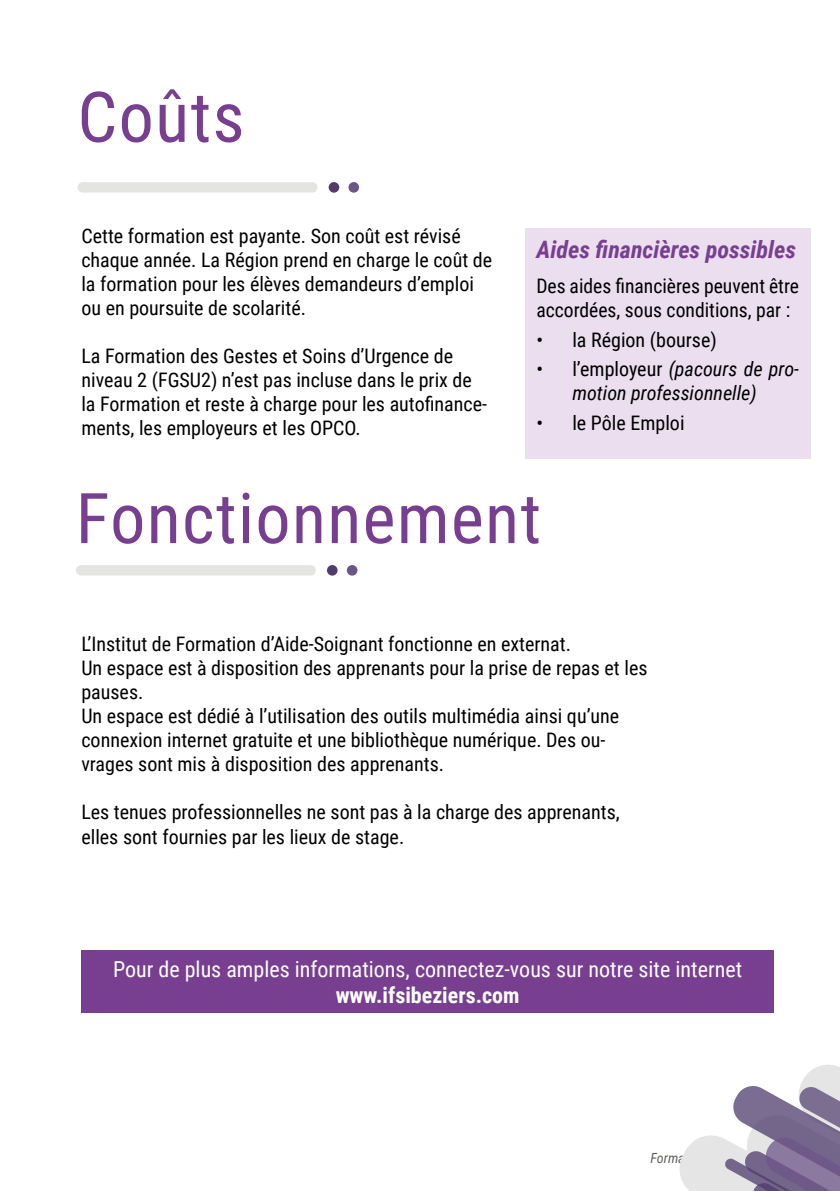
<style>
.page{position:relative;width:840px;height:1191px;background:#fff}
.page>*{position:absolute;margin:0;border:0;box-sizing:border-box;transform-origin:0 0}
.t1{font:70px "Roboto Condensed";letter-spacing:.02em;color:#783f91}
.t2{font:italic 700 24px "Roboto Condensed";color:#783f91}
.t3{font:22px "Roboto Condensed";color:#fff}
.t4{font:700 22px "Roboto Condensed";color:#fff}
.t5{font:20px/24px "Roboto Condensed";color:#000}
.t6{font:italic 20px/24px "Roboto Condensed";color:#000;text-align:center}
.s1{font-style:normal}
</style>
<div class="page">
<svg style="left:679px;top:1065px;width:160px;height:126px"></svg>
<div style="left:77px;top:182px;width:240px;height:11px;background:#e4e4e3;border-radius:5px"></div>
<div style="left:328px;top:182px;width:11px;height:11px;background:#503b6d;border-radius:50%"></div>
<div style="left:348px;top:182px;width:11px;height:11px;background:#6c5688;border-radius:50%"></div>
<div style="left:524px;top:228px;width:286px;height:231px;background:#eadeef"></div>
<div style="left:81px;top:950px;width:692px;height:62px;background:#783f91"></div>
<div style="left:76px;top:565px;width:239px;height:10px;background:#e4e4e3;border-radius:5px"></div>
<div style="left:327px;top:565px;width:10px;height:10px;background:#503b6d;border-radius:50%"></div>
<div style="left:346px;top:565px;width:11px;height:10px;background:#6c5688;border-radius:50%"></div>
<h1 class="t1" style="left:77px;top:68px;width:168px">Coûts</h1>
<p class="t5" style="left:81px;top:223px;width:412px">Cette formation est payante. Son coût est révisé chaque année. La Région prend en charge le coût de la formation pour les élèves demandeurs d’emploi ou en poursuite de scolarité.</p>
<p class="t5" style="left:81px;top:343px;width:407px">La Formation des Gestes et Soins d’Urgence de niveau 2 (FGSU2) n’est pas incluse dans le prix de la Formation et reste à charge pour les autofinance&shy;ments, les employeurs et les OPCO.</p>
<p class="t2" style="left:536px;top:232px;width:261px">Aides financières possibles</p>
<p class="t5" style="left:536px;top:273px;width:264px">Des aides financières peuvent être accordées, sous conditions, par :</p>
<p class="t5" style="left:536px;top:327px;width:182px">• la Région (bourse)</p>
<p class="t6" style="left:536px;top:356px;width:264px"><span class="s1">• l’employeur</span> (pacours de pro&shy;motion professionnelle)</p>
<p class="t5" style="left:536px;top:410px;width:150px">• le Pôle Emploi</p>
<h1 class="t1" style="left:76px;top:469px;width:466px">Fonctionnement</h1>
<p class="t5" style="left:81px;top:631px;width:567px">L’Institut de Formation d’Aide-Soignant fonctionne en externat.<br>Un espace est à disposition des apprenants pour la prise de repas et les pauses.<br>Un espace est dédié à l’utilisation des outils multimédia ainsi qu’une connexion internet gratuite et une bibliothèque numérique. Des ou&shy;vrages sont mis à disposition des apprenants.</p>
<p class="t5" style="left:81px;top:799px;width:539px">Les tenues professionnelles ne sont pas à la charge des apprenants, elles sont fournies par les lieux de stage.</p>
<p class="t3" style="left:113px;top:953px;width:630px">Pour de plus amples informations, connectez-vous sur notre site internet</p>
<p class="t4" style="left:335px;top:979px;width:185px">www.ifsibeziers.com</p>
</div>
